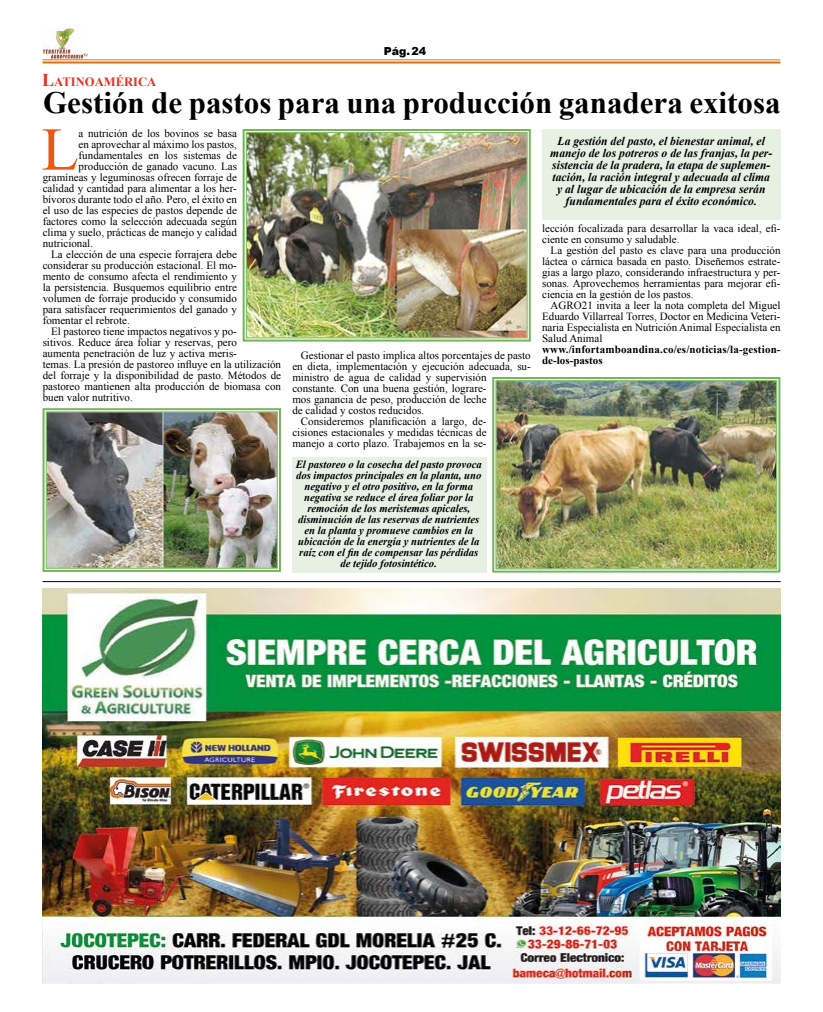
<style>
.page{position:relative;width:823px;height:1012px;background:#fff}
.page>*{position:absolute;margin:0;border:0;box-sizing:border-box;transform-origin:0 0}
.t1{font:60.8px "Times New Roman";color:#ea5813}
.t2{font:700 31px "Times New Roman";color:#000}
.t3{font:700 12.6px "Times New Roman";color:#e6301f}
.t4{font:italic 700 12px/12px "Times New Roman";color:#000;text-align:center}
.t5{font:11px/11px "Times New Roman";color:#000;text-align:justify}
.t6{font:italic 700 11px/11px "Times New Roman";color:#000;text-align:center}
.t7{font:700 11px/11px "Times New Roman";letter-spacing:.015em;color:#000}
.t8{font:900 11px "Arial";color:#000}
.s1{font-size:18px}
</style>
<div class="page">
<img style="left:43px;top:28px;width:45px;height:31px">
<hr style="left:43px;top:60px;width:737px;height:1px;background:#d87211">
<hr style="left:43px;top:62px;width:737px;height:2px;background:#d87211">
<img style="left:42px;top:589px;width:738px;height:395px">
<img style="left:242px;top:129px;width:289px;height:213px">
<div style="left:246px;top:132px;width:281px;height:206px;border:1px solid #75b558"></div>
<hr style="left:43px;top:581px;width:737px;height:1px;background:#000">
<div style="left:292px;top:457px;width:194px;height:116px;background:#e6f0e3"></div>
<div style="left:541px;top:129px;width:239px;height:91px;background:#e6f0e3"></div>
<img style="left:492px;top:377px;width:289px;height:196px">
<div style="left:495px;top:380px;width:281px;height:189px;border:1px solid #75b558"></div>
<img style="left:42px;top:408px;width:239px;height:164px">
<div style="left:46px;top:412px;width:231px;height:157px;border:1px solid #75b558"></div>
<p class="t3" style="left:42px;top:73px;width:106px"><span class="s1">L</span>ATINOAMÉRICA</p>
<p class="t8" style="left:383px;top:43px;width:44px">Pág.24</p>
<h2 class="t2" style="left:43px;top:81px;width:738px">Gestión de pastos para una producción ganadera exitosa</h2>
<h1 class="t1" style="left:41px;top:108px;width:39px">L</h1>
<p class="t5" style="left:79px;top:127px;width:160px">a nutrición de los bovinos se basa</p>
<p class="t5" style="left:79px;top:138px;width:160px">en aprovechar al máximo los pastos,</p>
<p class="t5" style="left:79px;top:149px;width:160px">fundamentales en los sistemas de</p>
<p class="t5" style="left:79px;top:160px;width:160px">producción de ganado vacuno. Las</p>
<p class="t5" style="left:43px;top:171px;width:196px">gramíneas y leguminosas ofrecen forraje de</p>
<p class="t5" style="left:43px;top:182px;width:196px">calidad y cantidad para alimentar a los her-</p>
<p class="t5" style="left:43px;top:193px;width:196px">bívoros durante todo el año. Pero, el éxito en</p>
<p class="t5" style="left:43px;top:204px;width:196px">el uso de las especies de pastos depende de</p>
<p class="t5" style="left:43px;top:215px;width:196px">factores como la selección adecuada según</p>
<p class="t5" style="left:43px;top:226px;width:196px">clima y suelo, prácticas de manejo y calidad</p>
<p class="t5" style="left:43px;top:237px;width:52px">nutricional.</p>
<p class="t5" style="left:51px;top:248px;width:187px">La elección de una especie forrajera debe</p>
<p class="t5" style="left:43px;top:259px;width:196px">considerar su producción estacional. El mo-</p>
<p class="t5" style="left:43px;top:270px;width:196px">mento de consumo afecta el rendimiento y</p>
<p class="t5" style="left:43px;top:281px;width:196px">la persistencia. Busquemos equilibrio entre</p>
<p class="t5" style="left:43px;top:292px;width:196px">volumen de forraje producido y consumido</p>
<p class="t5" style="left:43px;top:303px;width:196px">para satisfacer requerimientos del ganado y</p>
<p class="t5" style="left:43px;top:314px;width:89px">fomentar el rebrote.</p>
<p class="t5" style="left:51px;top:325px;width:187px">El pastoreo tiene impactos negativos y po-</p>
<p class="t5" style="left:43px;top:336px;width:196px">sitivos. Reduce área foliar y reservas, pero</p>
<p class="t5" style="left:43px;top:347px;width:196px">aumenta penetración de luz y activa meris-</p>
<p class="t5" style="left:43px;top:358px;width:240px">temas. La presión de pastoreo influye en la utilización</p>
<p class="t5" style="left:43px;top:369px;width:240px">del forraje y la disponibilidad de pasto. Métodos de</p>
<p class="t5" style="left:43px;top:380px;width:240px">pastoreo mantienen alta producción de biomasa con</p>
<p class="t5" style="left:43px;top:391px;width:92px">buen valor nutritivo.</p>
<p class="t5" style="left:301px;top:350px;width:231px">Gestionar el pasto implica altos porcentajes de pasto</p>
<p class="t5" style="left:292px;top:361px;width:240px">en dieta, implementación y ejecución adecuada, su-</p>
<p class="t5" style="left:292px;top:372px;width:195px">ministro de agua de calidad y supervisión</p>
<p class="t5" style="left:292px;top:383px;width:195px">constante. Con una buena gestión, lograre-</p>
<p class="t5" style="left:292px;top:394px;width:195px">mos ganancia de peso, producción de leche</p>
<p class="t5" style="left:292px;top:405px;width:133px">de calidad y costos reducidos.</p>
<p class="t5" style="left:301px;top:416px;width:187px">Consideremos planificación a largo, de-</p>
<p class="t5" style="left:292px;top:427px;width:195px">cisiones estacionales y medidas técnicas de</p>
<p class="t5" style="left:292px;top:438px;width:195px">manejo a corto plazo. Trabajemos en la se-</p>
<p class="t6" style="left:295px;top:459px;width:187px">El pastoreo o la cosecha del pasto provoca dos impactos principales en la planta, uno negativo y el otro positivo, en la forma negativa se reduce el área foliar por la remoción de los meristemas apicales, disminución de las reservas de nutrientes en la planta y promueve cambios en la ubicación de la energía y nutrientes de la raíz con el fin de compensar las pérdidas de tejido fotosintético.</p>
<p class="t4" style="left:550px;top:135px;width:223px">La gestión del pasto, el bienestar animal, el manejo de los potreros o de las franjas, la per&shy;sistencia de la pradera, la etapa de suplemen&shy;tación, la ración integral y adecuada al clima y al lugar de ubicación de la empresa serán fundamentales para el éxito económico.</p>
<p class="t5" style="left:542px;top:223px;width:240px">lección focalizada para desarrollar la vaca ideal, efi&shy;ciente en consumo y saludable.</p>
<p class="t5" style="left:542px;top:245px;width:240px;text-indent:9px">La gestión del pasto es clave para una producción láctea o cárnica basada en pasto. Diseñemos estrate&shy;gias a largo plazo, considerando infraestructura y per&shy;sonas. Aprovechemos herramientas para mejorar efi&shy;ciencia en la gestión de los pastos.</p>
<p class="t5" style="left:542px;top:300px;width:240px;text-indent:9px">AGRO21 invita a leer la nota completa del Miguel Eduardo Villarreal Torres, Doctor en Medicina Veteri&shy;naria Especialista en Nutrición Animal Especialista en Salud Animal</p>
<p class="t7" style="left:542px;top:344px;width:240px">www./infortamboandina.co/es/noticias/la-gestion&shy;de-los-pastos</p>
</div>
